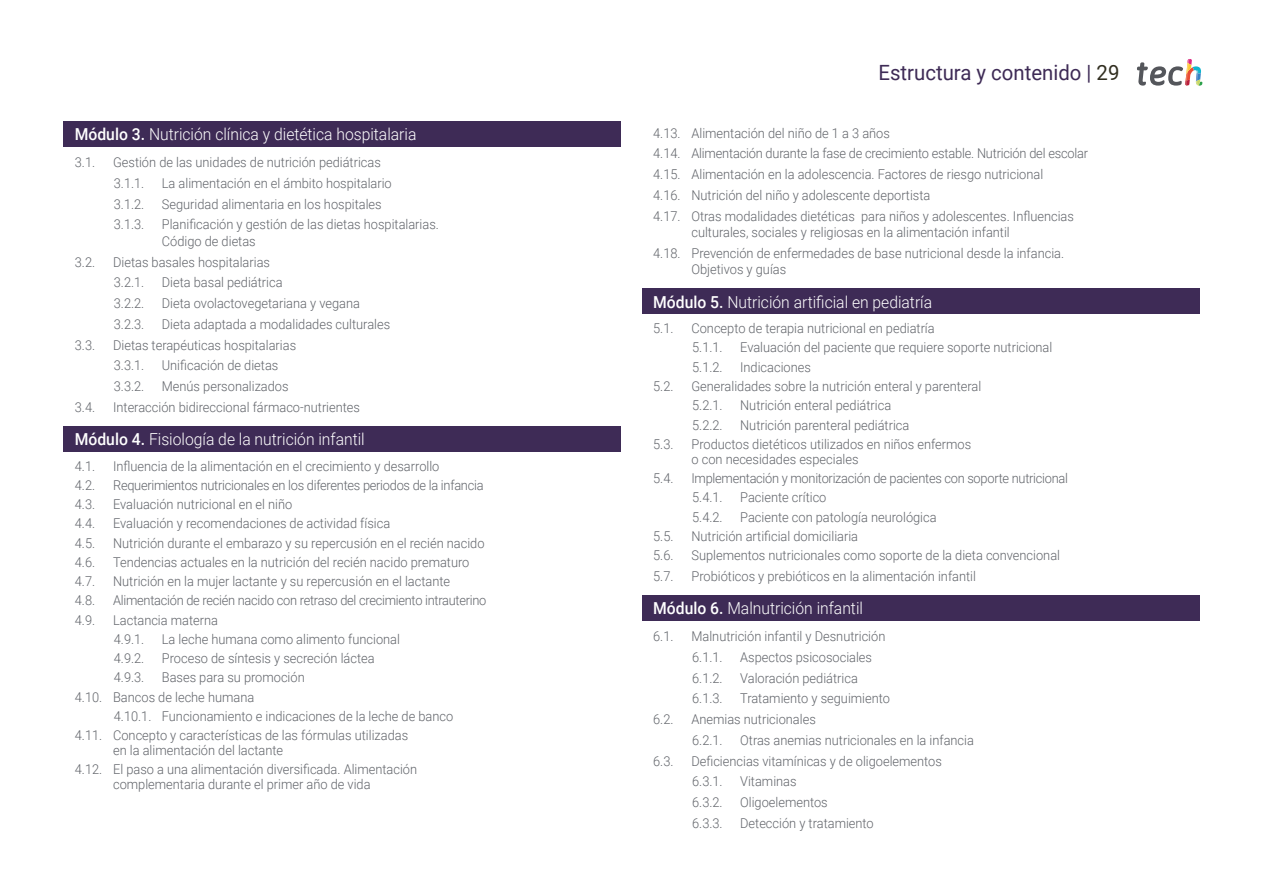
<style>
.page{position:relative;width:1263px;height:893px;background:#fff}
.page>*{position:absolute;margin:0;border:0;box-sizing:border-box;transform-origin:0 0}
.t1{font:21px "Roboto";color:#3e2b56}
.t2{font:300 16.5px "Roboto";color:#fff;scale:.95 1}
.t3{font:300 13.5px/20.7px "Roboto";color:#61646a;scale:.95 1}
.t4{font:300 13.5px/19.2px "Roboto";letter-spacing:-.02em;color:#61646a;scale:.95 1}
.s1{font-weight:500}
.s2{color:#312e20}
</style>
<div class="page">
<div style="left:64px;top:121px;width:557px;height:25px;background:#3e2b56"></div>
<div style="left:64px;top:426px;width:557px;height:25px;background:#3e2b56"></div>
<svg style="left:1137px;top:59px;width:65px;height:27px"></svg>
<div style="left:642px;top:289px;width:557px;height:25px;background:#3e2b56"></div>
<div style="left:642px;top:595px;width:557px;height:25px;background:#3e2b56"></div>
<p class="t2" style="left:75px;top:123px;width:361px"><span class="s1">Módulo 3.</span> Nutrición clínica y dietética hospitalaria</p>
<p class="t3" style="left:75px;top:151px;width:23px">3.1.</p>
<p class="t3" style="left:113px;top:151px;width:283px">Gestión de las unidades de nutrición pediátricas<br>3.1.1.</p>
<p class="t3" style="left:162px;top:172px;width:244px">La alimentación en el ámbito hospitalario</p>
<p class="t3" style="left:114px;top:193px;width:34px">3.1.2.</p>
<p class="t3" style="left:162px;top:193px;width:233px">Seguridad alimentaria en los hospitales</p>
<p class="t3" style="left:114px;top:214px;width:34px">3.1.3.</p>
<p class="t3" style="left:162px;top:216px;width:293px;line-height:16.5px">Planificación y gestión de las dietas hospitalarias.<br>Código de dietas</p>
<p class="t3" style="left:75px;top:251px;width:23px">3.2.</p>
<p class="t3" style="left:113px;top:251px;width:167px">Dietas basales hospitalarias<br>3.2.1.</p>
<p class="t3" style="left:162px;top:272px;width:129px">Dieta basal pediátrica</p>
<p class="t3" style="left:114px;top:292px;width:34px">3.2.2.</p>
<p class="t3" style="left:162px;top:292px;width:210px">Dieta ovolactovegetariana y vegana</p>
<p class="t3" style="left:114px;top:313px;width:34px">3.2.3.</p>
<p class="t3" style="left:162px;top:313px;width:242px">Dieta adaptada a modalidades culturales</p>
<p class="t3" style="left:75px;top:334px;width:23px">3.3.</p>
<p class="t3" style="left:113px;top:334px;width:194px">Dietas terapéuticas hospitalarias<br>3.3.1.</p>
<p class="t3" style="left:162px;top:355px;width:124px">Unificación de dietas</p>
<p class="t3" style="left:114px;top:375px;width:34px">3.3.2.</p>
<p class="t3" style="left:162px;top:375px;width:135px">Menús personalizados</p>
<p class="t3" style="left:75px;top:396px;width:23px">3.4.</p>
<p class="t3" style="left:113px;top:396px;width:261px">Interacción bidireccional fármaco-nutrientes</p>
<p class="t2" style="left:75px;top:428px;width:307px"><span class="s1">Módulo 4.</span> Fisiología de la nutrición infantil</p>
<p class="t3" style="left:75px;top:455px;width:23px">4.1.</p>
<p class="t3" style="left:113px;top:455px;width:345px">Influencia de la alimentación en el crecimiento y desarrollo</p>
<p class="t3" style="left:75px;top:474px;width:23px">4.2.</p>
<p class="t4" style="left:113px;top:475px;width:391px">Requerimientos nutricionales en los diferentes periodos de la infancia</p>
<p class="t3" style="left:75px;top:493px;width:23px">4.3.</p>
<p class="t3" style="left:113px;top:493px;width:190px">Evaluación nutricional en el niño</p>
<p class="t3" style="left:75px;top:513px;width:23px">4.4.</p>
<p class="t3" style="left:113px;top:513px;width:293px">Evaluación y recomendaciones de actividad física</p>
<p class="t3" style="left:75px;top:532px;width:23px">4.5.</p>
<p class="t3" style="left:113px;top:532px;width:392px">Nutrición durante el embarazo y su repercusión en el recién nacido</p>
<p class="t3" style="left:75px;top:551px;width:23px">4.6.</p>
<p class="t3" style="left:113px;top:551px;width:377px">Tendencias actuales en la nutrición del recién nacido prematuro</p>
<p class="t3" style="left:75px;top:570px;width:23px">4.7.</p>
<p class="t3" style="left:113px;top:570px;width:356px">Nutrición en la mujer lactante y su repercusión en el lactante</p>
<p class="t3" style="left:75px;top:590px;width:23px">4.8.</p>
<p class="t4" style="left:113px;top:590px;width:394px">Alimentación de recién nacido con retraso del crecimiento intrauterino</p>
<p class="t3" style="left:75px;top:609px;width:23px">4.9.</p>
<p class="t3" style="left:113px;top:610px;width:112px;line-height:19.2px">Lactancia materna<br>4.9.1.</p>
<p class="t3" style="left:162px;top:628px;width:252px">La leche humana como alimento funcional</p>
<p class="t3" style="left:114px;top:647px;width:34px">4.9.2.</p>
<p class="t3" style="left:162px;top:647px;width:226px">Proceso de síntesis y secreción láctea</p>
<p class="t3" style="left:114px;top:667px;width:34px">4.9.3.</p>
<p class="t3" style="left:75px;top:667px;width:243px;line-height:19.2px;text-indent:87px">Bases para su promoción<br>4.10. Bancos de leche humana</p>
<p class="t3" style="left:75px;top:706px;width:400px;line-height:19.2px;text-indent:39px">4.10.1. Funcionamiento e indicaciones de la leche de banco<br>4.11. Concepto y características de las fórmulas utilizadas</p>
<p class="t3" style="left:75px;top:740px;width:362px;line-height:19.2px;text-indent:38px">en la alimentación del lactante<br>4.12. El paso a una alimentación diversificada. Alimentación</p>
<p class="t3" style="left:113px;top:774px;width:273px">complementaria durante el primer año de vida</p>
<h1 class="t1" style="left:878px;top:57px;width:242px">Estructura y contenido | <span class="s2">29</span></h1>
<p class="t3" style="left:653px;top:122px;width:459px">4.13. Alimentación del niño de 1 a 3 años<br>4.14. Alimentación durante la fase de crecimiento estable. Nutrición del escolar 4.15. Alimentación en la adolescencia. Factores de riesgo nutricional<br>4.16. Nutrición del niño y adolescente deportista<br>4.17. Otras modalidades dietéticas para niños y adolescentes. Influencias</p>
<p class="t3" style="left:653px;top:222px;width:434px;text-indent:38px">culturales, sociales y religiosas en la alimentación infantil<br>4.18. Prevención de enfermedades de base nutricional desde la infancia.</p>
<p class="t3" style="left:691px;top:259px;width:101px">Objetivos y guías</p>
<p class="t2" style="left:653px;top:290px;width:295px"><span class="s1">Módulo 5.</span> Nutrición artificial en pediatría</p>
<p class="t3" style="left:653px;top:318px;width:23px">5.1.</p>
<p class="t3" style="left:691px;top:318px;width:258px;line-height:19.2px">Concepto de terapia nutricional en pediatría<br>5.1.1.</p>
<p class="t3" style="left:740px;top:337px;width:330px">Evaluación del paciente que requiere soporte nutricional</p>
<p class="t3" style="left:692px;top:356px;width:34px">5.1.2.</p>
<p class="t3" style="left:740px;top:356px;width:76px">Indicaciones</p>
<p class="t3" style="left:653px;top:375px;width:23px">5.2.</p>
<p class="t3" style="left:691px;top:376px;width:307px;line-height:19.2px">Generalidades sobre la nutrición enteral y parenteral<br>5.2.1.</p>
<p class="t3" style="left:740px;top:395px;width:160px">Nutrición enteral pediátrica</p>
<p class="t3" style="left:692px;top:414px;width:34px">5.2.2.</p>
<p class="t3" style="left:740px;top:414px;width:180px">Nutrición parenteral pediátrica</p>
<p class="t3" style="left:653px;top:433px;width:23px">5.3.</p>
<p class="t3" style="left:691px;top:436px;width:296px;line-height:15px">Productos dietéticos utilizados en niños enfermos o con necesidades especiales</p>
<p class="t3" style="left:653px;top:467px;width:23px">5.4.</p>
<p class="t4" style="left:691px;top:468px;width:398px">Implementación y monitorización de pacientes con soporte nutricional<br>5.4.1.</p>
<p class="t3" style="left:740px;top:487px;width:92px">Paciente crítico</p>
<p class="t3" style="left:692px;top:506px;width:34px">5.4.2.</p>
<p class="t3" style="left:740px;top:506px;width:208px">Paciente con patología neurológica</p>
<p class="t3" style="left:653px;top:525px;width:23px">5.5.</p>
<p class="t3" style="left:691px;top:525px;width:177px">Nutrición artificial domiciliaria</p>
<p class="t3" style="left:653px;top:544px;width:23px">5.6.</p>
<p class="t3" style="left:691px;top:544px;width:389px">Suplementos nutricionales como soporte de la dieta convencional</p>
<p class="t3" style="left:653px;top:565px;width:23px">5.7.</p>
<p class="t3" style="left:691px;top:565px;width:301px">Probióticos y prebióticos en la alimentación infantil</p>
<p class="t2" style="left:653px;top:596px;width:222px"><span class="s1">Módulo 6.</span> Malnutrición infantil</p>
<p class="t3" style="left:653px;top:625px;width:23px">6.1.</p>
<p class="t3" style="left:691px;top:625px;width:206px">Malnutrición infantil y Desnutrición<br>6.1.1.</p>
<p class="t3" style="left:740px;top:646px;width:140px">Aspectos psicosociales</p>
<p class="t3" style="left:692px;top:667px;width:34px">6.1.2.</p>
<p class="t3" style="left:740px;top:667px;width:125px">Valoración pediátrica</p>
<p class="t3" style="left:692px;top:688px;width:34px">6.1.3.</p>
<p class="t3" style="left:740px;top:688px;width:159px">Tratamiento y seguimiento</p>
<p class="t3" style="left:653px;top:708px;width:23px">6.2.</p>
<p class="t3" style="left:691px;top:708px;width:132px">Anemias nutricionales<br>6.2.1.</p>
<p class="t3" style="left:740px;top:729px;width:248px">Otras anemias nutricionales en la infancia</p>
<p class="t3" style="left:653px;top:750px;width:23px">6.3.</p>
<p class="t3" style="left:691px;top:750px;width:265px">Deficiencias vitamínicas y de oligoelementos<br>6.3.1.</p>
<p class="t3" style="left:740px;top:771px;width:61px">Vitaminas</p>
<p class="t3" style="left:692px;top:791px;width:34px">6.3.2.</p>
<p class="t3" style="left:740px;top:791px;width:94px">Oligoelementos</p>
<p class="t3" style="left:692px;top:812px;width:34px">6.3.3.</p>
<p class="t3" style="left:740px;top:812px;width:142px">Detección y tratamiento</p>
</div>
